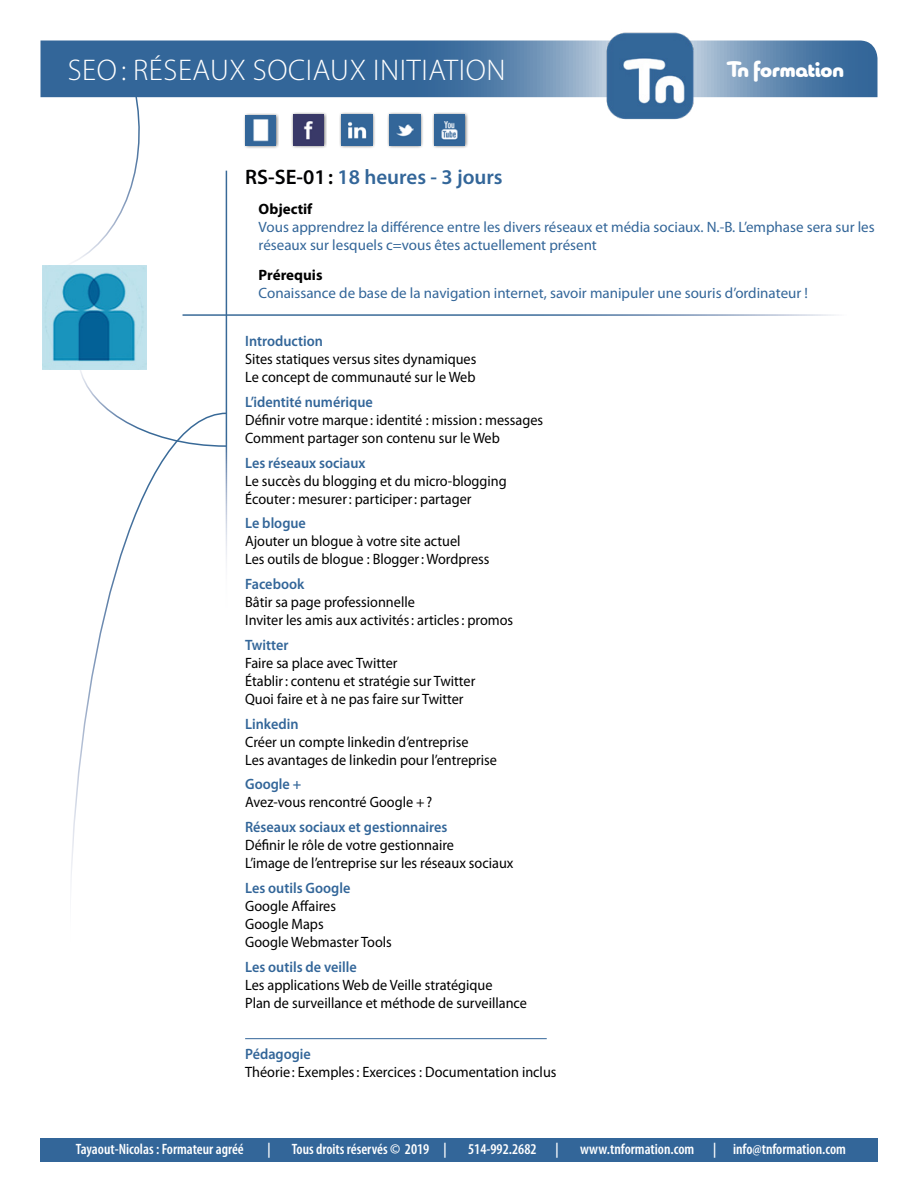
<style>
.page{position:relative;width:918px;height:1188px;background:#fff}
.page>*{position:absolute;margin:0;border:0;box-sizing:border-box;transform-origin:0 0}
.Header_-_Themes{font:300 30px "Myriad Pro";letter-spacing:.02em;color:#fff}
.t1{font:900 22.5px "Chennai";color:#fff}
.Nom_Logiciel{font:600 21px "Myriad Pro";color:#369}
.t2{font:15px "Myriad Pro";color:#000;scale:.95 1}
.Texte_-_objectif_-_P{font:15px/18px "Myriad Pro";color:#369}
.Titre___Section_bleu{font:600 15px "Myriad Pro";color:#369;scale:.95 1}
.t3{font:600 condensed 15px "Myriad Pro";color:#fff}
.objectif_-_Prérequis{font:700 15px "Myriad Pro";color:#000}
.s1{color:#010102}
</style>
<div class="page">
<svg style="left:49px;top:97px;width:104px;height:169px"></svg>
<svg style="left:40px;top:40px;width:838px;height:57px;background:#4d79a6"></svg>
<div style="left:40px;top:1138px;width:838px;height:23px;background:#369"></div>
<img style="left:602px;top:32px;width:98px;height:88px">
<svg style="left:71px;top:448px;width:157px;height:432px"></svg>
<svg style="left:77px;top:353px;width:151px;height:95px"></svg>
<div style="left:291px;top:112px;width:36px;height:37px;background:#000;opacity:.65"></div>
<img style="left:293px;top:115px;width:31px;height:30px">
<div style="left:339px;top:112px;width:37px;height:37px;background:#000;opacity:.65"></div>
<img style="left:342px;top:115px;width:30px;height:30px">
<div style="left:387px;top:112px;width:37px;height:37px;background:#000;opacity:.65"></div>
<img style="left:390px;top:115px;width:30px;height:30px">
<div style="left:432px;top:112px;width:36px;height:37px;background:#000;opacity:.65"></div>
<img style="left:435px;top:115px;width:30px;height:30px">
<div style="left:243px;top:113px;width:36px;height:36px;background:#000;opacity:.65"></div>
<img style="left:246px;top:116px;width:29px;height:29px">
<hr style="left:245px;top:1038px;width:302px;height:1px;background:#369">
<div style="left:40px;top:266px;width:108px;height:103px;background:linear-gradient(to bottom,#c0e2ec,#c0e2ec)"></div>
<img style="left:43px;top:266px;width:103px;height:103px">
<p class="Header_-_Themes" style="left:68px;top:54px;width:439px">SEO: RÉSEAUX SOCIAUX INITIATION</p>
<h2 class="t1" style="left:727px;top:54px;width:119px">Tn formation</h2>
<p class="Nom_Logiciel" style="left:245px;top:166px;width:259px"><span class="s1">RS-SE-01:</span> 18 heures - 3 jours</p>
<p class="objectif_-_Prérequis" style="left:259px;top:201px;width:55px">Objectif</p>
<p class="Texte_-_objectif_-_P" style="left:259px;top:218px;width:618px">Vous apprendrez la différence entre les divers réseaux et média sociaux. N.-B. L’emphase sera sur les réseaux sur lesquels c=vous êtes actuellement présent</p>
<p class="objectif_-_Prérequis" style="left:259px;top:267px;width:65px">Prérequis</p>
<p class="Texte_-_objectif_-_P" style="left:259px;top:284px;width:551px">Conaissance de base de la navigation internet, savoir manipuler une souris d’ordinateur !</p>
<p class="Titre___Section_bleu" style="left:245px;top:333px;width:83px">Introduction</p>
<p class="t2" style="left:245px;top:351px;width:245px">Sites statiques versus sites dynamiques</p>
<p class="t2" style="left:245px;top:369px;width:244px">Le concept de communauté sur le Web</p>
<p class="Titre___Section_bleu" style="left:245px;top:393px;width:136px">L’identité numérique</p>
<p class="t2" style="left:245px;top:412px;width:315px">Définir votre marque: identité : mission: messages</p>
<p class="t2" style="left:245px;top:430px;width:270px">Comment partager son contenu sur le Web</p>
<p class="Titre___Section_bleu" style="left:245px;top:454px;width:128px">Les réseaux sociaux</p>
<p class="t2" style="left:245px;top:472px;width:277px">Le succès du blogging et du micro-blogging</p>
<p class="t2" style="left:245px;top:490px;width:240px">Écouter: mesurer: participer: partager</p>
<p class="Titre___Section_bleu" style="left:245px;top:515px;width:66px">Le blogue</p>
<p class="t2" style="left:245px;top:533px;width:228px">Ajouter un blogue à votre site actuel</p>
<p class="t2" style="left:245px;top:551px;width:259px">Les outils de blogue : Blogger: Wordpress</p>
<p class="Titre___Section_bleu" style="left:245px;top:576px;width:64px">Facebook</p>
<p class="t2" style="left:245px;top:594px;width:180px">Bâtir sa page professionnelle</p>
<p class="t2" style="left:245px;top:612px;width:284px">Inviter les amis aux activités: articles: promos</p>
<p class="Titre___Section_bleu" style="left:245px;top:636px;width:47px">Twitter</p>
<p class="t2" style="left:245px;top:655px;width:162px">Faire sa place avec Twitter</p>
<p class="t2" style="left:245px;top:673px;width:244px">Établir: contenu et stratégie sur Twitter</p>
<p class="t2" style="left:245px;top:691px;width:231px">Quoi faire et à ne pas faire sur Twitter</p>
<p class="Titre___Section_bleu" style="left:245px;top:715px;width:58px">Linkedin</p>
<p class="t2" style="left:245px;top:733px;width:237px">Créer un compte linkedin d’entreprise</p>
<p class="t2" style="left:245px;top:751px;width:267px">Les avantages de linkedin pour l’entreprise</p>
<p class="Titre___Section_bleu" style="left:245px;top:776px;width:61px">Google +</p>
<p class="t2" style="left:245px;top:794px;width:198px">Avez-vous rencontré Google +?</p>
<p class="Titre___Section_bleu" style="left:245px;top:819px;width:214px">Réseaux sociaux et gestionnaires</p>
<p class="t2" style="left:245px;top:837px;width:221px">Définir le rôle de votre gestionnaire</p>
<p class="t2" style="left:245px;top:855px;width:284px">L’image de l’entreprise sur les réseaux sociaux</p>
<p class="Titre___Section_bleu" style="left:245px;top:879px;width:112px">Les outils Google</p>
<p class="t2" style="left:245px;top:898px;width:97px">Google Affaires</p>
<p class="t2" style="left:245px;top:916px;width:84px">Google Maps</p>
<p class="t2" style="left:245px;top:934px;width:156px">Google Webmaster Tools</p>
<p class="Titre___Section_bleu" style="left:245px;top:958px;width:119px">Les outils de veille</p>
<p class="t2" style="left:245px;top:976px;width:262px">Les applications Web de Veille stratégique</p>
<p class="t2" style="left:245px;top:994px;width:298px">Plan de surveillance et méthode de surveillance</p>
<p class="Titre___Section_bleu" style="left:245px;top:1046px;width:71px">Pédagogie</p>
<p class="t2" style="left:245px;top:1064px;width:329px">Théorie: Exemples: Exercices : Documentation inclus</p>
<p class="t3" style="left:76px;top:1141px;width:170px">Tayaout-Nicolas : Formateur agréé</p>
<p class="t3" style="left:268px;top:1141px;width:5px">|</p>
<p class="t3" style="left:292px;top:1141px;width:157px">Tous droits réservés © 2019 |</p>
<p class="t3" style="left:468px;top:1141px;width:70px">514‑992.2682</p>
<p class="t3" style="left:556px;top:1141px;width:5px">|</p>
<p class="t3" style="left:580px;top:1141px;width:116px">www.tnformation.com</p>
<p class="t3" style="left:713px;top:1141px;width:134px">| info@tnformation.com</p>
</div>
